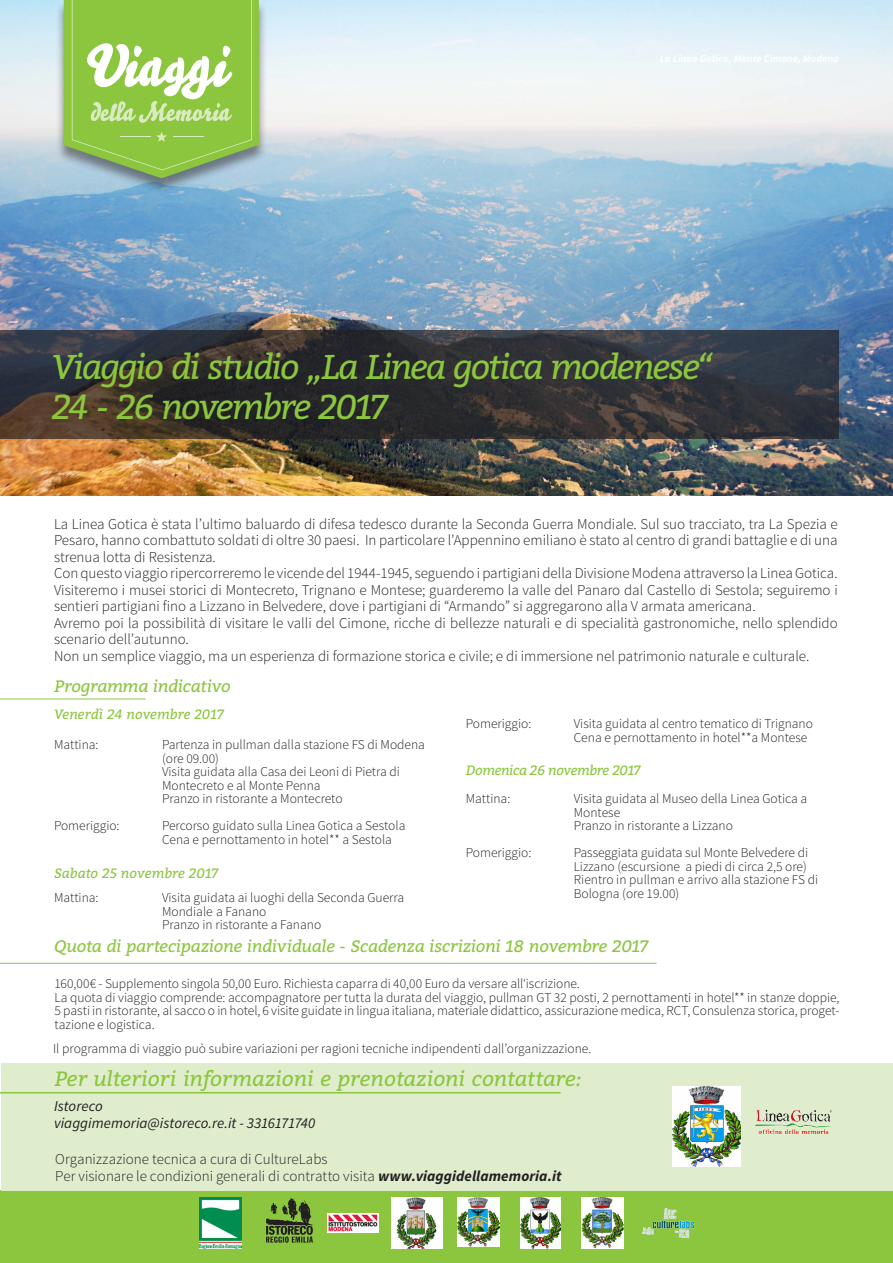
<style>
.page{position:relative;width:893px;height:1263px;background:#fff}
.page>*{position:absolute;margin:0;border:0;box-sizing:border-box;transform-origin:0 0}
.t1{font:italic 34.5px "Bitter";letter-spacing:-.06em;color:#8bc63e}
.t2{font:italic 20.7px "Bitter";letter-spacing:-.01em;color:#8bc63e}
.t3{font:italic 16.5px "Bitter";letter-spacing:-.02em;color:#8bc63e}
.t4{font:300 15px/16.5px "Source Sans Pro";color:#231f20}
.t5{font:italic 15px "Source Sans Pro";color:#231f20}
.t6{font:300 13.5px/13.5px "Source Sans Pro";color:#231f20}
.t7{font:italic 13.5px "Bitter";letter-spacing:-.01em;color:#8bc63e}
.t8{font:italic 13.5px "Bitter";letter-spacing:-.035em;color:#8bc63e}
.s1{font-weight:700;font-style:italic}
</style>
<div class="page">
<div style="left:0;top:1191px;width:893px;height:72px;background:#8bc63e"></div>
<div style="left:1px;top:1063px;width:891px;height:128px;background:#dfedcd"></div>
<hr style="left:0;top:1092px;width:561px;height:1px;background:#8bc63e">
<img style="left:0;top:0;width:893px;height:496px">
<div style="left:56px;top:0;width:211px;height:194px;background:#231f20;opacity:.5"></div>
<svg style="left:64px;top:0;width:195px;height:178px;background:#9aca61"></svg>
<img style="left:756px;top:1109px;width:76px;height:25px">
<hr style="left:0;top:699px;width:146px;height:1px;background:#8bc63e">
<hr style="left:0;top:963px;width:657px;height:1px;background:#8bc63e">
<svg style="left:0;top:330px;width:838px;height:109px;background:#323134"></svg>
<img style="left:672px;top:1086px;width:69px;height:81px">
<img style="left:200px;top:1198px;width:42px;height:50px">
<img style="left:266px;top:1198px;width:47px;height:45px">
<img style="left:327px;top:1214px;width:51px;height:18px">
<img style="left:391px;top:1198px;width:51px;height:50px">
<img style="left:458px;top:1198px;width:41px;height:49px">
<img style="left:520px;top:1198px;width:41px;height:50px">
<img style="left:582px;top:1198px;width:42px;height:50px">
<img style="left:642px;top:1209px;width:51px;height:28px">
<p class="t1" style="left:52px;top:341px;width:662px">Viaggio di studio „La Linea gotica modenese“</p>
<p class="t1" style="left:52px;top:382px;width:338px">24 - 26 novembre 2017</p>
<p class="t4" style="left:54px;top:515px;width:785px;text-align:justify">La Linea Gotica è stata l’ultimo baluardo di difesa tedesco durante la Seconda Guerra Mondiale. Sul suo tracciato, tra La Spezia e Pesaro, hanno combattuto soldati di oltre 30 paesi. In particolare l’Appennino emiliano è stato al centro di grandi battaglie e di una strenua lotta di Resistenza.</p>
<p class="t4" style="left:54px;top:565px;width:785px">Con questo viaggio ripercorreremo le vicende del 1944-1945, seguendo i partigiani della Divisione Modena attraverso la Linea Gotica.</p>
<p class="t4" style="left:54px;top:581px;width:785px">Visiteremo i musei storici di Montecreto, Trignano e Montese; guarderemo la valle del Panaro dal Castello di Sestola; seguiremo i sentieri partigiani fino a Lizzano in Belvedere, dove i partigiani di “Armando” si aggregarono alla V armata americana.</p>
<p class="t4" style="left:54px;top:614px;width:785px">Avremo poi la possibilità di visitare le valli del Cimone, ricche di bellezze naturali e di specialità gastronomiche, nello splendido scenario dell’autunno.</p>
<p class="t4" style="left:54px;top:647px;width:757px">Non un semplice viaggio, ma un esperienza di formazione storica e civile; e di immersione nel patrimonio naturale e culturale.</p>
<p class="t3" style="left:54px;top:673px;width:178px">Programma indicativo</p>
<p class="t7" style="left:54px;top:704px;width:172px">Venerdì 24 novembre 2017</p>
<p class="t6" style="left:54px;top:738px;width:46px">Mattina:</p>
<p class="t6" style="left:162px;top:738px;width:264px">Partenza in pullman dalla stazione FS di Modena (ore 09.00)</p>
<p class="t6" style="left:162px;top:765px;width:239px">Visita guidata alla Casa dei Leoni di Pietra di<br>Montecreto e al Monte Penna</p>
<p class="t6" style="left:162px;top:792px;width:182px">Pranzo in ristorante a Montecreto</p>
<p class="t6" style="left:54px;top:819px;width:67px">Pomeriggio:</p>
<p class="t6" style="left:162px;top:819px;width:245px">Percorso guidato sulla Linea Gotica a Sestola</p>
<p class="t6" style="left:162px;top:832px;width:231px">Cena e pernottamento in hotel** a Sestola</p>
<p class="t7" style="left:54px;top:863px;width:166px">Sabato 25 novembre 2017</p>
<p class="t6" style="left:54px;top:891px;width:46px">Mattina:</p>
<p class="t6" style="left:162px;top:891px;width:244px">Visita guidata ai luoghi della Seconda Guerra<br>Mondiale a Fanano</p>
<p class="t6" style="left:162px;top:918px;width:161px">Pranzo in ristorante a Fanano</p>
<p class="t6" style="left:466px;top:717px;width:67px">Pomeriggio:</p>
<p class="t6" style="left:574px;top:717px;width:241px">Visita guidata al centro tematico di Trignano</p>
<p class="t6" style="left:574px;top:730px;width:235px">Cena e pernottamento in hotel**a Montese</p>
<p class="t8" style="left:466px;top:760px;width:177px">Domenica 26 novembre 2017</p>
<p class="t6" style="left:466px;top:792px;width:46px">Mattina:</p>
<p class="t6" style="left:574px;top:792px;width:235px">Visita guidata al Museo della Linea Gotica a<br>Montese</p>
<p class="t6" style="left:574px;top:819px;width:161px">Pranzo in ristorante a Lizzano</p>
<p class="t6" style="left:466px;top:846px;width:67px">Pomeriggio:</p>
<p class="t6" style="left:574px;top:846px;width:236px">Passeggiata guidata sul Monte Belvedere di<br>Lizzano (escursione a piedi di circa 2,5 ore)</p>
<p class="t6" style="left:574px;top:873px;width:246px">Rientro in pullman e arrivo alla stazione FS di<br>Bologna (ore 19.00)</p>
<p class="t3" style="left:54px;top:934px;width:596px">Quota di partecipazione individuale - Scadenza iscrizioni 18 novembre 2017</p>
<p class="t6" style="left:55px;top:977px;width:527px">160,00€ - Supplemento singola 50,00 Euro. Richiesta caparra di 40,00 Euro da versare all‘iscrizione.</p>
<p class="t6" style="left:55px;top:991px;width:786px;text-align:justify">La quota di viaggio comprende: accompagnatore per tutta la durata del viaggio, pullman GT 32 posti, 2 pernottamenti in hotel** in stanze doppie, 5 pasti in ristorante, al sacco o in hotel, 6 visite guidate in lingua italiana, materiale didattico, assicurazione medica, RCT, Consulenza storica, proget&shy;tazione e logistica.</p>
<p class="t6" style="left:53px;top:1042px;width:540px">Il programma di viaggio può subire variazioni per ragioni tecniche indipendenti dall’organizzazione.</p>
<p class="t2" style="left:55px;top:1063px;width:529px">Per ulteriori informazioni e prenotazioni contattare:</p>
<p class="t5" style="left:54px;top:1097px;width:50px">Istoreco</p>
<p class="t5" style="left:54px;top:1113px;width:263px">viaggimemoria@istoreco.re.it - 3316171740</p>
<p class="t4" style="left:55px;top:1150px;width:274px">Organizzazione tecnica a cura di CultureLabs</p>
<p class="t4" style="left:55px;top:1168px;width:508px">Per visionare le condizioni generali di contratto visita <span class="s1">www.viaggidellamemoria.it</span></p>
</div>
